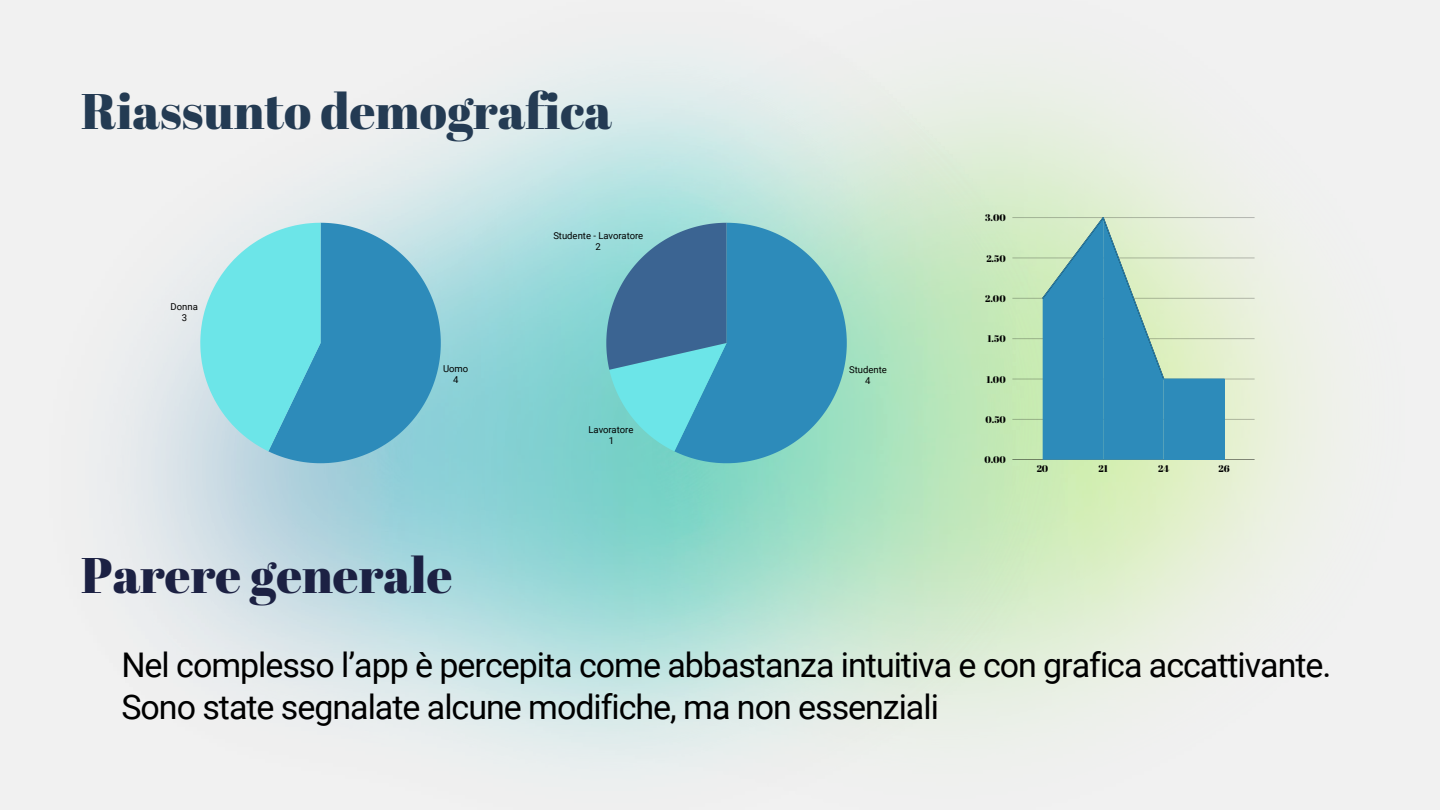
<style>
.page{position:relative;width:1440px;height:810px;background:#fff}
.page>*{position:absolute;margin:0;border:0;box-sizing:border-box;transform-origin:0 0}
.t1{font:50px "Abril Fatface";color:#243b53}
.t2{font:50px "Abril Fatface";color:#1c2143}
.t3{font:34px/42px "Roboto";letter-spacing:-.03em;color:#000}
.t4{font:9.6px "Abril Fatface";color:#000}
.t5{font:9.5px/10.9px "Roboto";color:#000;text-align:center}
</style>
<div class="page">
<img style="left:1105px;top:0;width:335px;height:809px">
<img style="left:0;top:0;width:1105px;height:810px">
<svg style="left:200px;top:223px;width:241px;height:240px;background:#61bbd2"></svg>
<svg style="left:606px;top:223px;width:241px;height:240px;background:#4e9dba"></svg>
<hr style="left:1012px;top:460px;width:243px;height:1px;background:#000;opacity:.6">
<hr style="left:1012px;top:419px;width:243px;height:1px;background:#000;opacity:.25">
<hr style="left:1012px;top:379px;width:243px;height:1px;background:#000;opacity:.25">
<hr style="left:1012px;top:338px;width:243px;height:1px;background:#000;opacity:.25">
<hr style="left:1012px;top:298px;width:243px;height:1px;background:#000;opacity:.25">
<hr style="left:1012px;top:258px;width:243px;height:1px;background:#000;opacity:.25">
<hr style="left:1012px;top:217px;width:243px;height:1px;background:#000;opacity:.25">
<div style="left:1164px;top:379px;width:60px;height:81px;background:#2d8bba"></div>
<svg style="left:1043px;top:218px;width:122px;height:242px;background:#58a3bc"></svg>
<hr style="left:1164px;top:379px;width:60px;height:1px;background:#2d8bba">
<h1 class="t1" style="left:81px;top:76px;width:532px">Riassunto demografica</h1>
<p class="t5" style="left:171px;top:301px;width:29px">Donna<br>3</p>
<p class="t5" style="left:443px;top:363px;width:27px">Uomo<br>4</p>
<h1 class="t2" style="left:81px;top:540px;width:373px">Parere generale</h1>
<p class="t5" style="left:553px;top:230px;width:92px">Studente - Lavoratore<br>2</p>
<p class="t5" style="left:588px;top:424px;width:46px">Lavoratore<br>1</p>
<p class="t5" style="left:849px;top:365px;width:39px">Studente<br>4</p>
<p class="t4" style="left:985px;top:211px;width:22px">3.00</p>
<p class="t4" style="left:986px;top:251px;width:21px">2.50</p>
<p class="t4" style="left:985px;top:292px;width:22px">2.00</p>
<p class="t4" style="left:988px;top:332px;width:20px">1.50</p>
<p class="t4" style="left:986px;top:372px;width:21px">1.00</p>
<p class="t4" style="left:986px;top:413px;width:22px">0.50</p>
<p class="t4" style="left:984px;top:453px;width:23px">0.00</p>
<p class="t4" style="left:1037px;top:462px;width:13px">20</p>
<p class="t4" style="left:1098px;top:462px;width:11px">21</p>
<p class="t4" style="left:1158px;top:462px;width:13px">24</p>
<p class="t4" style="left:1219px;top:462px;width:13px">26</p>
<p class="t3" style="left:121px;top:645px;width:1212px">Nel complesso l’app è percepita come abbastanza intuitiva e con grafica accattivante.<br>Sono state segnalate alcune modifiche, ma non essenziali</p>
</div>
